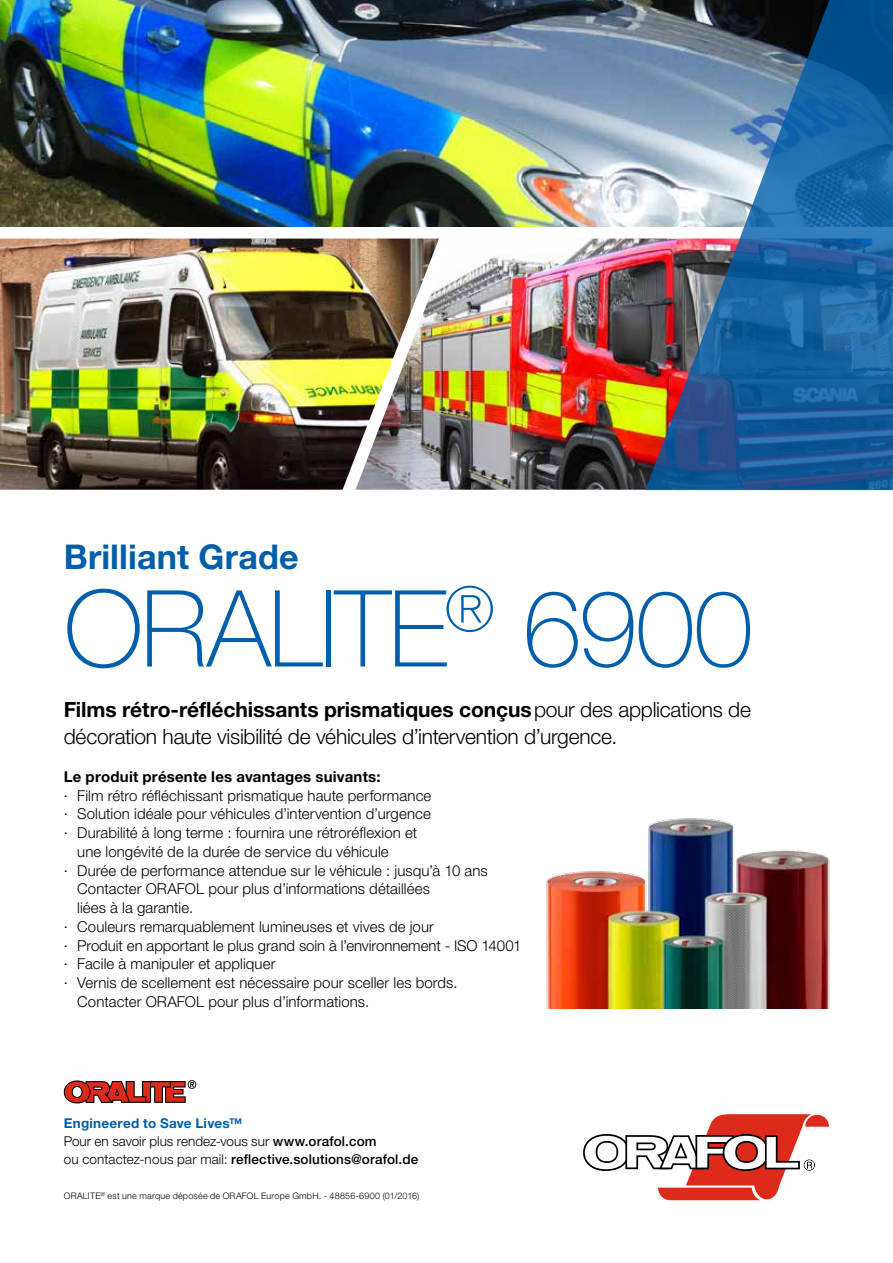
<style>
.page{position:relative;width:893px;height:1263px;background:#fff}
.page>*{position:absolute;margin:0;border:0;box-sizing:border-box;transform-origin:0 0}
.t1{font:100 106.5px "Helvetica Neue LT Std";letter-spacing:-.02em;color:#005eaa}
.t2{font:700 34.2px "Helvetica Neue LT Std";letter-spacing:.005em;color:#005eaa}
.t3{font:300 21px/27px "Helvetica Neue LT Std";letter-spacing:-.015em;color:#000}
.t4{font:300 15px "Helvetica Neue LT Std";letter-spacing:.005em;color:#000}
.t5{font:700 15px "Helvetica Neue LT Std";letter-spacing:.015em;color:#000}
.t6{font:300 13.5px/18px "Helvetica Neue LT Std";color:#000}
.t7{font:300 9px "Helvetica Neue LT Std";letter-spacing:.025em;color:#000}
.s1{font-weight:700}
.s2{font-weight:700;color:#005eaa}
.s3{font-weight:500}
</style>
<div class="page">
<img style="left:546px;top:818px;width:284px;height:190px">
<img style="left:0;top:0;width:645px;height:227px">
<img style="left:439px;top:239px;width:206px;height:251px">
<img style="left:0;top:239px;width:439px;height:251px">
<svg style="left:583px;top:1114px;width:246px;height:87px"></svg>
<img style="left:645px;top:0;width:248px;height:490px">
<svg style="left:64px;top:1080px;width:132px;height:23px"></svg>
<h2 class="t2" style="left:64px;top:536px;width:236px">Brilliant Grade</h2>
<h1 class="t1" style="left:64px;top:568px;width:690px">ORALITE<sup>®</sup> 6900</h1>
<h3 class="t3" style="left:64px;top:696px;width:689px"><span class="s1">Films rétro-réfléchissants prismatiques conçus</span>pour des applications de décoration haute visibilité de véhicules d’intervention d’urgence.</h3>
<p class="t5" style="left:64px;top:767px;width:318px">Le produit présente les avantages suivants:</p>
<p class="t4" style="left:64px;top:786px;width:369px">· Film rétro réfléchissant prismatique haute performance</p>
<p class="t4" style="left:64px;top:805px;width:369px">· Solution idéale pour véhicules d’intervention d’urgence</p>
<p class="t4" style="left:64px;top:824px;width:355px">· Durabilité à long terme : fournira une rétroréflexion et</p>
<p class="t4" style="left:77px;top:842px;width:313px">une longévité de la durée de service du véhicule</p>
<p class="t4" style="left:64px;top:861px;width:426px">· Durée de performance attendue sur le véhicule : jusqu’à 10 ans</p>
<p class="t4" style="left:77px;top:880px;width:354px">Contacter ORAFOL pour plus d’informations détaillées</p>
<p class="t4" style="left:77px;top:899px;width:117px">liées à la garantie.</p>
<p class="t4" style="left:64px;top:917px;width:372px">· Couleurs remarquablement lumineuses et vives de jour</p>
<p class="t4" style="left:64px;top:936px;width:459px">· Produit en apportant le plus grand soin à l’environnement - ISO 14001</p>
<p class="t4" style="left:64px;top:955px;width:213px">· Facile à manipuler et appliquer</p>
<p class="t4" style="left:64px;top:974px;width:395px">· Vernis de scellement est nécessaire pour sceller les bords.</p>
<p class="t4" style="left:77px;top:992px;width:293px">Contacter ORAFOL pour plus d’informations.</p>
<p class="t6" style="left:64px;top:1114px;width:356px"><span class="s2">Engineered to Save Lives™<br></span>Pour en savoir plus rendez-vous sur <span class="s3">www.orafol.com<br></span>ou contactez-nous par mail: <span class="s3">reflective.solutions@orafol.de</span></p>
<p class="t7" style="left:64px;top:1190px;width:357px">ORALITE<sup>®</sup> est une marque déposée de ORAFOL Europe GmbH. - 48856-6900 (01/2016)</p>
</div>
